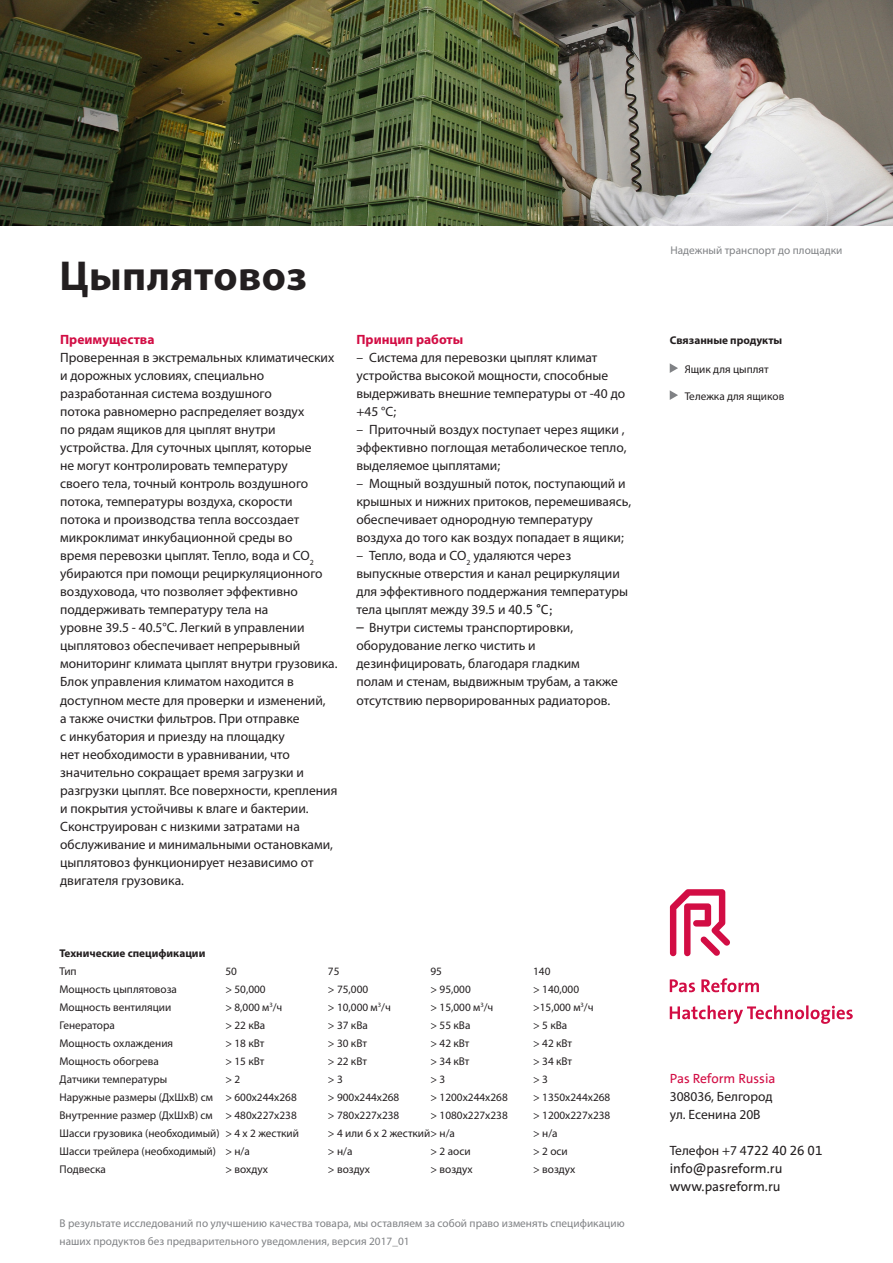
<style>
.page{position:relative;width:893px;height:1263px;background:#fff}
.page>*{position:absolute;margin:0;border:0;box-sizing:border-box;transform-origin:0 0}
.kop_zwart{font:700 42px "Myriad Pro";letter-spacing:.01em;color:#231f20}
.broodtekst_zwart{font:13.5px/18px "Myriad Pro";color:#231f20}
.t1{font:13.5px/18px "The Sans LT";color:#231f20}
.Inleiding_subkop{font:700 13.5px "Myriad Pro";color:#d20d44}
.t2{font:13.5px "The Sans LT";color:#d20d44}
.tabeltekst{font:11.25px "Myriad Pro";color:#231f20}
.bijschrift{font:11.25px/18px "Myriad Pro";letter-spacing:.005em;color:#808285}
.subkop_klein{font:700 11.25px "Myriad Pro";color:#231f20}
.opsomming_producten{font:11.25px "Myriad Pro";color:#231f20}
.s1{font-family:"The Sans LT"}
</style>
<div class="page">
<svg style="left:670px;top:889px;width:60px;height:67px"></svg>
<svg style="left:670px;top:1005px;width:183px;height:19px"></svg>
<svg style="left:670px;top:978px;width:89px;height:14px"></svg>
<img style="left:0;top:0;width:893px;height:225px">
<svg style="left:670px;top:363px;width:8px;height:10px"></svg>
<svg style="left:670px;top:390px;width:8px;height:10px"></svg>
<p class="kop_zwart" style="left:60px;top:249px;width:249px">Цыплятовоз</p>
<p class="Inleiding_subkop" style="left:60px;top:331px;width:96px">Преимущества</p>
<p class="broodtekst_zwart" style="left:60px;top:349px;width:279px">Проверенная в экстремальных климатических и дорожных условиях, специально разработанная система воздушного<br>потока равномерно распределяет воздух<br>по рядам ящиков для цыплят внутри устройства. Для суточных цыплят, которые<br>не могут контролировать температуру<br>своего тела, точный контроль воздушного потока, температуры воздуха, скорости<br>потока и производства тепла воссоздает микроклимат инкубационной среды во<br>время перевозки цыплят. Тепло, вода и CO<sub>2 </sub>убираются при помощи рециркуляционного воздуховода, что позволяет эффективно поддерживать температуру тела на<br>уровне 39.5 - 40.5°C. Легкий в управлении цыплятовоз обеспечивает непрерывный мониторинг климата цыплят внутри грузовика.<br>Блок управления климатом находится в доступном месте для проверки и изменений,<br>а также очистки фильтров. При отправке<br>с инкубатория и приезду на площадку<br>нет необходимости в уравнивании, что значительно сокращает время загрузки и разгрузки цыплят. Все поверхности, крепления и покрытия устойчивы к влаге и бактерии.<br>Сконструирован с низкими затратами на обслуживание и минимальными остановками, цыплятовоз функционирует независимо от двигателя грузовика.</p>
<p class="Inleiding_subkop" style="left:356px;top:331px;width:108px">Принцип работы</p>
<p class="broodtekst_zwart" style="left:356px;top:349px;width:270px">– Система для перевозки цыплят климат устройства высокой мощности, способные выдерживать внешние температуры от -40 до +45 °C;</p>
<p class="broodtekst_zwart" style="left:356px;top:421px;width:272px">– Приточный воздух поступает через ящики , эффективно поглощая метаболическое тепло, выделяемое цыплятами;</p>
<p class="broodtekst_zwart" style="left:356px;top:475px;width:276px">– Мощный воздушный поток, поступающий и крышных и нижних притоков, перемешиваясь, обеспечивает однородную температуру воздуха до того как воздух попадает в ящики;</p>
<p class="broodtekst_zwart" style="left:356px;top:547px;width:273px">– Тепло, вода и CO<sub>2</sub> удаляются через выпускные отверстия и канал рециркуляции для эффективного поддержания температуры тела цыплят между 39.5 и 4<span class="s1">0.5 °C;</span></p>
<p class="broodtekst_zwart" style="left:356px;top:619px;width:263px"><span class="s1">–</span> Внутри системы транспортировки, оборудование легко чистить и дезинфицировать, благодаря гладким полам и стенам, выдвижным трубам, а также отсутствию перворированных радиаторов.</p>
<p class="subkop_klein" style="left:60px;top:945px;width:147px">Технические спецификации</p>
<p class="tabeltekst" style="left:60px;top:964px;width:19px">Тип</p>
<p class="tabeltekst" style="left:225px;top:964px;width:13px">50</p>
<p class="tabeltekst" style="left:328px;top:964px;width:13px">75</p>
<p class="tabeltekst" style="left:431px;top:964px;width:13px">95</p>
<p class="tabeltekst" style="left:533px;top:964px;width:19px">140</p>
<p class="tabeltekst" style="left:60px;top:982px;width:119px">Мощность цыплятовоза</p>
<p class="tabeltekst" style="left:225px;top:982px;width:42px">&gt; 50,000</p>
<p class="tabeltekst" style="left:328px;top:982px;width:42px">&gt; 75,000</p>
<p class="tabeltekst" style="left:431px;top:982px;width:42px">&gt; 95,000</p>
<p class="tabeltekst" style="left:533px;top:982px;width:48px">&gt; 140,000</p>
<p class="tabeltekst" style="left:60px;top:1000px;width:113px">Мощность вентиляции</p>
<p class="tabeltekst" style="left:225px;top:1000px;width:59px">&gt; 8,000 м<sup>3</sup>/ч</p>
<p class="tabeltekst" style="left:328px;top:1000px;width:64px">&gt; 10,000 м<sup>3</sup>/ч</p>
<p class="tabeltekst" style="left:431px;top:1000px;width:64px">&gt; 15,000 м<sup>3</sup>/ч</p>
<p class="tabeltekst" style="left:533px;top:1000px;width:62px">&gt;15,000 м<sup>3</sup>/ч</p>
<p class="tabeltekst" style="left:60px;top:1018px;width:57px">Генератора</p>
<p class="tabeltekst" style="left:225px;top:1018px;width:41px">&gt; 22 кВа</p>
<p class="tabeltekst" style="left:328px;top:1018px;width:41px">&gt; 37 кВа</p>
<p class="tabeltekst" style="left:431px;top:1018px;width:41px">&gt; 55 кВа</p>
<p class="tabeltekst" style="left:533px;top:1018px;width:36px">&gt; 5 кВа</p>
<p class="tabeltekst" style="left:60px;top:1036px;width:115px">Мощность охлаждения</p>
<p class="tabeltekst" style="left:225px;top:1036px;width:41px">&gt; 18 кВт</p>
<p class="tabeltekst" style="left:328px;top:1036px;width:41px">&gt; 30 кВт</p>
<p class="tabeltekst" style="left:431px;top:1036px;width:41px">&gt; 42 кВт</p>
<p class="tabeltekst" style="left:533px;top:1036px;width:41px">&gt; 42 кВт</p>
<p class="tabeltekst" style="left:60px;top:1054px;width:101px">Мощность обогрева</p>
<p class="tabeltekst" style="left:225px;top:1054px;width:41px">&gt; 15 кВт</p>
<p class="tabeltekst" style="left:328px;top:1054px;width:41px">&gt; 22 кВт</p>
<p class="tabeltekst" style="left:431px;top:1054px;width:41px">&gt; 34 кВт</p>
<p class="tabeltekst" style="left:533px;top:1054px;width:41px">&gt; 34 кВт</p>
<p class="tabeltekst" style="left:60px;top:1072px;width:109px">Датчики температуры</p>
<p class="tabeltekst" style="left:225px;top:1072px;width:16px">&gt; 2</p>
<p class="tabeltekst" style="left:328px;top:1072px;width:16px">&gt; 3</p>
<p class="tabeltekst" style="left:431px;top:1072px;width:16px">&gt; 3</p>
<p class="tabeltekst" style="left:533px;top:1072px;width:16px">&gt; 3</p>
<p class="tabeltekst" style="left:60px;top:1090px;width:155px">Наружные размеры (ДxШxВ) см</p>
<p class="tabeltekst" style="left:225px;top:1090px;width:73px">&gt; 600x244x268</p>
<p class="tabeltekst" style="left:328px;top:1090px;width:73px">&gt; 900x244x268</p>
<p class="tabeltekst" style="left:431px;top:1090px;width:79px">&gt; 1200x244x268</p>
<p class="tabeltekst" style="left:533px;top:1090px;width:79px">&gt; 1350x244x268</p>
<p class="tabeltekst" style="left:60px;top:1108px;width:155px">Внутренние размер (ДxШxВ) см</p>
<p class="tabeltekst" style="left:225px;top:1108px;width:73px">&gt; 480x227x238</p>
<p class="tabeltekst" style="left:328px;top:1108px;width:73px">&gt; 780x227x238</p>
<p class="tabeltekst" style="left:431px;top:1108px;width:79px">&gt; 1080x227x238</p>
<p class="tabeltekst" style="left:533px;top:1108px;width:79px">&gt; 1200x227x238</p>
<p class="tabeltekst" style="left:60px;top:1126px;width:162px">Шасси грузовика (необходимый)</p>
<p class="tabeltekst" style="left:225px;top:1126px;width:75px">&gt; 4 x 2 жесткий</p>
<p class="tabeltekst" style="left:328px;top:1126px;width:129px">&gt; 4 или 6 x 2 жесткий&gt; н/а</p>
<p class="tabeltekst" style="left:533px;top:1126px;width:26px">&gt; н/а</p>
<p class="tabeltekst" style="left:60px;top:1144px;width:158px">Шасси трейлера (необходимый)</p>
<p class="tabeltekst" style="left:225px;top:1144px;width:26px">&gt; н/а</p>
<p class="tabeltekst" style="left:328px;top:1144px;width:26px">&gt; н/а</p>
<p class="tabeltekst" style="left:431px;top:1144px;width:42px">&gt; 2 aоси</p>
<p class="tabeltekst" style="left:533px;top:1144px;width:36px">&gt; 2 оси</p>
<p class="tabeltekst" style="left:60px;top:1162px;width:48px">Подвеска</p>
<p class="tabeltekst" style="left:225px;top:1162px;width:44px">&gt; вохдух</p>
<p class="tabeltekst" style="left:328px;top:1162px;width:44px">&gt; воздух</p>
<p class="tabeltekst" style="left:431px;top:1162px;width:44px">&gt; воздух</p>
<p class="tabeltekst" style="left:533px;top:1162px;width:44px">&gt; воздух</p>
<p class="bijschrift" style="left:60px;top:1213px;width:567px">В результате исследований по улучшению качества товара, мы оставляем за собой право изменять спецификацию наших продуктов без предварительного уведомления, версия 2017_01</p>
<p class="bijschrift" style="left:670px;top:241px;width:174px">Надежный транспорт до площадки</p>
<p class="subkop_klein" style="left:670px;top:333px;width:114px">Связанные продукты</p>
<p class="opsomming_producten" style="left:685px;top:362px;width:86px">Ящик для цыплят</p>
<p class="opsomming_producten" style="left:685px;top:389px;width:101px">Тележка для ящиков</p>
<p class="t2" style="left:670px;top:1069px;width:107px">Pas Reform Russia</p>
<p class="broodtekst_zwart" style="left:670px;top:1087px;width:104px">308036, Белгород ул. Есенина 20В</p>
<p class="broodtekst_zwart" style="left:670px;top:1141px;width:154px">Телефон +7 4<span class="s1">722 40 26 01</span></p>
<p class="t1" style="left:670px;top:1159px;width:114px">info@pasreform.ru www.pasreform.ru</p>
</div>
